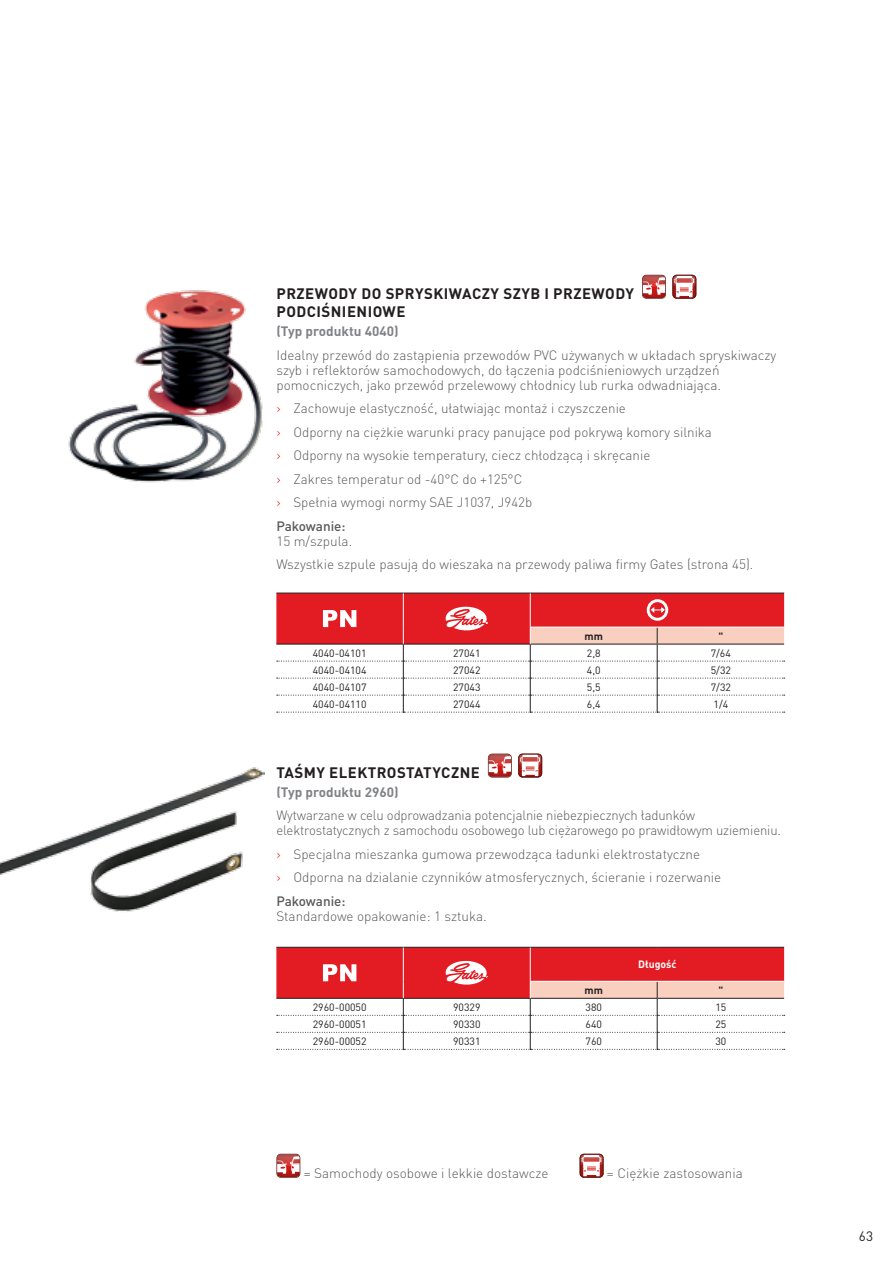
<style>
.page{position:relative;width:893px;height:1263px;background:#fff}
.page>*{position:absolute;margin:0;border:0;box-sizing:border-box;transform-origin:0 0}
.t1{font:700 15px/18px "DIN Pro";letter-spacing:.03em;color:#231f20}
.t2{font:300 13.5px/23.5px "DIN Pro";color:#58595b}
.t3{font:700 13.5px "DIN Pro";color:#808285}
.t4{font:13.5px "DIN Pro";color:#231f20}
.t5{font:10.5px "DIN Pro";color:#231f20}
.t6{font:700 10.5px "DIN Pro";color:#fff}
.t7{font:700 10.5px "DIN Pro";color:#231f20}
.s1{color:#e31b23}
.s2{font-weight:500}
</style>
<div class="page">
<img style="left:68px;top:290px;width:195px;height:193px">
<img style="left:0;top:767px;width:265px;height:145px">
<svg style="left:276px;top:1154px;width:24px;height:24px"></svg>
<svg style="left:580px;top:1154px;width:23px;height:24px"></svg>
<svg style="left:642px;top:275px;width:24px;height:24px"></svg>
<svg style="left:672px;top:275px;width:24px;height:24px"></svg>
<svg style="left:488px;top:754px;width:24px;height:23px"></svg>
<svg style="left:518px;top:754px;width:24px;height:23px"></svg>
<svg style="left:276px;top:593px;width:509px;height:120px"></svg>
<svg style="left:276px;top:947px;width:509px;height:103px"></svg>
<p class="t1" style="left:276px;top:282px;width:359px">PRZEWODY DO SPRYSKIWACZY SZYB I PRZEWODY<br>PODCIŚNIENIOWE</p>
<p class="t3" style="left:276px;top:320px;width:124px">(Typ produktu 4040)</p>
<p class="t2" style="left:276px;top:346px;width:502px;line-height:15px">Idealny przewód do zastąpienia przewodów PVC używanych w układach spryskiwaczy szyb i reflektorów samochodowych, do łączenia podciśnieniowych urządzeń pomocniczych, jako przewód przelewowy chłodnicy lub rurka odwadniająca.</p>
<p class="t2" style="left:276px;top:395px;width:437px"><span class="s1">›</span> Zachowuje elastyczność, ułatwiając montaż i czyszczenie<br><span class="s1">›</span> Odporny na ciężkie warunki pracy panujące pod pokrywą komory silnika <span class="s1">›</span> Odporny na wysokie temperatury, ciecz chłodzącą i skręcanie<br><span class="s1">›</span> Zakres temperatur od -40°C do +125°C<br><span class="s1">›</span> Spełnia wymogi normy SAE J1037, J942b<br><span class="s2">Pakowanie:</span></p>
<p class="t2" style="left:276px;top:528px;width:478px">15 m/szpula.<br>Wszystkie szpule pasują do wieszaka na przewody paliwa firmy Gates (strona 45).</p>
<p class="t7" style="left:584px;top:627px;width:20px">mm</p>
<p class="t7" style="left:718px;top:627px;width:6px">"</p>
<p class="t5" style="left:313px;top:644px;width:55px">4040-04101</p>
<p class="t5" style="left:453px;top:644px;width:29px">27041</p>
<p class="t5" style="left:587px;top:644px;width:15px">2,8</p>
<p class="t5" style="left:711px;top:644px;width:22px">7/64</p>
<p class="t5" style="left:313px;top:661px;width:55px">4040-04104</p>
<p class="t5" style="left:453px;top:661px;width:29px">27042</p>
<p class="t5" style="left:587px;top:661px;width:15px">4,0</p>
<p class="t5" style="left:711px;top:661px;width:22px">5/32</p>
<p class="t5" style="left:313px;top:678px;width:55px">4040-04107</p>
<p class="t5" style="left:453px;top:678px;width:29px">27043</p>
<p class="t5" style="left:587px;top:678px;width:15px">5,5</p>
<p class="t5" style="left:711px;top:678px;width:22px">7/32</p>
<p class="t5" style="left:313px;top:696px;width:55px">4040-04110</p>
<p class="t5" style="left:453px;top:696px;width:29px">27044</p>
<p class="t5" style="left:587px;top:696px;width:15px">6,4</p>
<p class="t5" style="left:713px;top:696px;width:16px">1/4</p>
<p class="t1" style="left:276px;top:761px;width:205px">TAŚMY ELEKTROSTATYCZNE</p>
<p class="t3" style="left:276px;top:781px;width:124px">(Typ produktu 2960)</p>
<p class="t2" style="left:276px;top:807px;width:506px;line-height:15px">Wytwarzane w celu odprowadzania potencjalnie niebezpiecznych ładunków elektrostatycznych z samochodu osobowego lub ciężarowego po prawidłowym uziemieniu.</p>
<p class="t2" style="left:276px;top:841px;width:446px"><span class="s1">›</span> Specjalna mieszanka gumowa przewodząca ładunki elektrostatyczne<br><span class="s1">›</span> Odporna na dzialanie czynników atmosferycznych, ścieranie i rozerwanie<br><span class="s2">Pakowanie:</span></p>
<p class="t2" style="left:276px;top:903px;width:212px">Standardowe opakowanie: 1 sztuka.</p>
<p class="t7" style="left:584px;top:981px;width:20px">mm</p>
<p class="t6" style="left:638px;top:956px;width:40px">Długość</p>
<p class="t7" style="left:718px;top:981px;width:6px">"</p>
<p class="t5" style="left:313px;top:999px;width:55px">2960-00050</p>
<p class="t5" style="left:453px;top:999px;width:29px">90329</p>
<p class="t5" style="left:585px;top:999px;width:18px">380</p>
<p class="t5" style="left:715px;top:999px;width:12px">15</p>
<p class="t5" style="left:313px;top:1016px;width:55px">2960-00051</p>
<p class="t5" style="left:453px;top:1016px;width:29px">90330</p>
<p class="t5" style="left:585px;top:1016px;width:18px">640</p>
<p class="t5" style="left:715px;top:1016px;width:12px">25</p>
<p class="t5" style="left:313px;top:1033px;width:55px">2960-00052</p>
<p class="t5" style="left:453px;top:1033px;width:29px">90331</p>
<p class="t5" style="left:585px;top:1033px;width:18px">760</p>
<p class="t5" style="left:715px;top:1033px;width:12px">30</p>
<p class="t2" style="left:304px;top:1160px;width:246px">= Samochody osobowe i lekkie dostawcze</p>
<p class="t2" style="left:607px;top:1160px;width:137px">= Ciężkie zastosowania</p>
<p class="t4" style="left:859px;top:1225px;width:16px">63</p>
</div>
